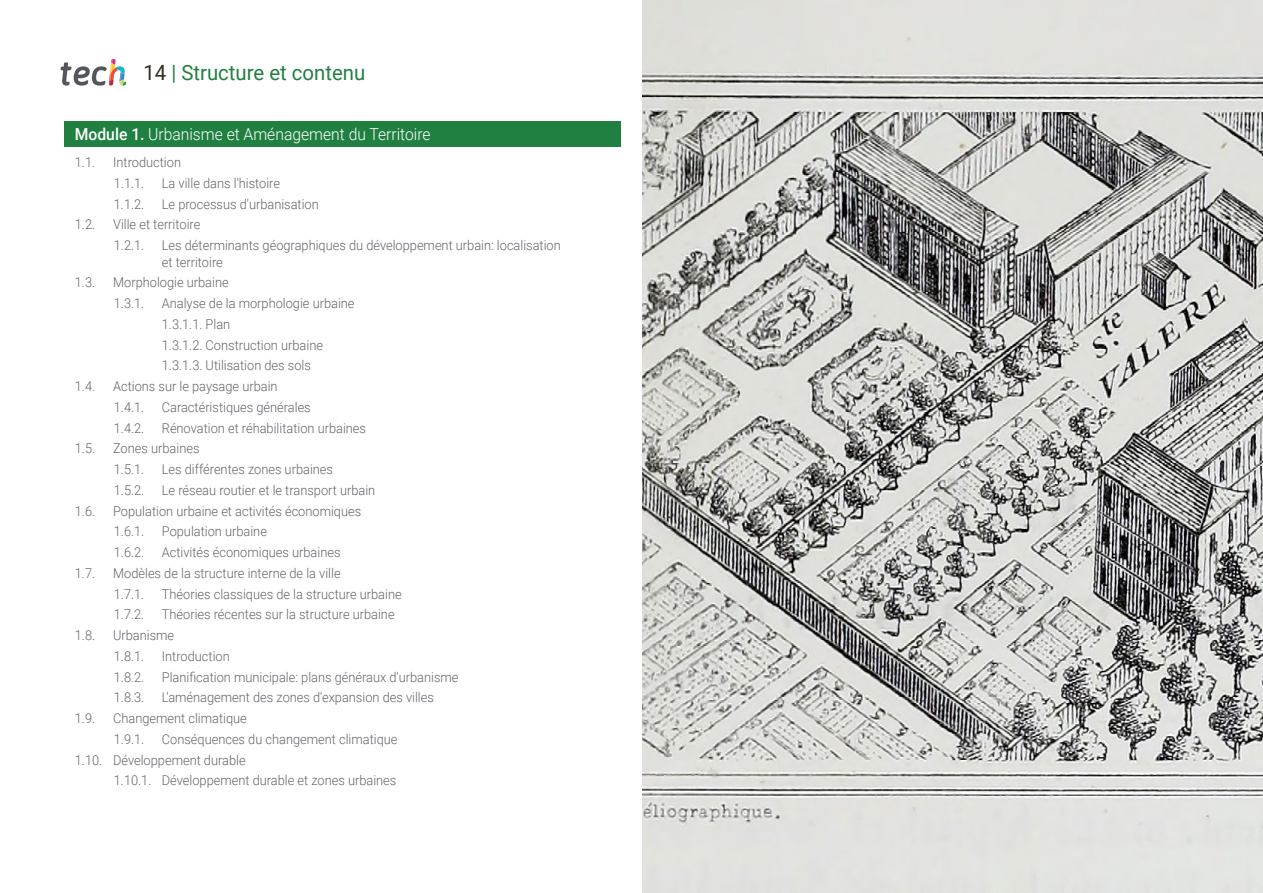
<style>
.page{position:relative;width:1263px;height:893px;background:#fff}
.page>*{position:absolute;margin:0;border:0;box-sizing:border-box;transform-origin:0 0}
.t1{font:21px "Roboto";color:#208041}
.t2{font:300 16.5px "Roboto";color:#fff;scale:.95 1}
.t3{font:300 13.5px/20.7px "Roboto";color:#61646a;scale:.95 1}
.s1{color:#312e20}
.s2{font-weight:500}
</style>
<div class="page">
<div style="left:64px;top:121px;width:557px;height:25px;background:#208041"></div>
<img style="left:642px;top:0;width:621px;height:893px">
<svg style="left:61px;top:59px;width:65px;height:27px"></svg>
<h1 class="t1" style="left:144px;top:57px;width:223px"><span class="s1">14</span> | Structure et contenu</h1>
<p class="t2" style="left:75px;top:123px;width:376px"><span class="s2">Module 1.</span> Urbanisme et Aménagement du Territoire</p>
<p class="t3" style="left:75px;top:151px;width:23px">1.1.</p>
<p class="t3" style="left:113px;top:151px;width:73px">Introduction<br>1.1.1.</p>
<p class="t3" style="left:162px;top:172px;width:126px">La ville dans l'histoire</p>
<p class="t3" style="left:114px;top:193px;width:34px">1.1.2.</p>
<p class="t3" style="left:162px;top:193px;width:167px">Le processus d'urbanisation</p>
<p class="t3" style="left:75px;top:214px;width:23px">1.2.</p>
<p class="t3" style="left:113px;top:214px;width:93px">Ville et territoire<br>1.2.1.</p>
<p class="t3" style="left:162px;top:237px;width:421px;line-height:16.5px">Les déterminants géographiques du développement urbain: localisation et territoire</p>
<p class="t3" style="left:75px;top:272px;width:23px">1.3.</p>
<p class="t3" style="left:113px;top:272px;width:123px">Morphologie urbaine<br>1.3.1.</p>
<p class="t3" style="left:162px;top:292px;width:204px">Analyse de la morphologie urbaine<br>1.3.1.1. Plan<br>1.3.1.2. Construction urbaine<br>1.3.1.3. Utilisation des sols</p>
<p class="t3" style="left:75px;top:375px;width:23px">1.4.</p>
<p class="t3" style="left:113px;top:375px;width:175px">Actions sur le paysage urbain<br>1.4.1.</p>
<p class="t3" style="left:162px;top:396px;width:158px">Caractéristiques générales</p>
<p class="t3" style="left:114px;top:417px;width:34px">1.4.2.</p>
<p class="t3" style="left:162px;top:417px;width:216px">Rénovation et réhabilitation urbaines</p>
<p class="t3" style="left:75px;top:438px;width:23px">1.5.</p>
<p class="t3" style="left:113px;top:438px;width:92px">Zones urbaines<br>1.5.1.</p>
<p class="t3" style="left:162px;top:458px;width:182px">Les différentes zones urbaines</p>
<p class="t3" style="left:114px;top:479px;width:34px">1.5.2.</p>
<p class="t3" style="left:162px;top:479px;width:226px">Le réseau routier et le transport urbain</p>
<p class="t3" style="left:75px;top:500px;width:23px">1.6.</p>
<p class="t3" style="left:113px;top:500px;width:263px">Population urbaine et activités économiques<br>1.6.1.</p>
<p class="t3" style="left:162px;top:521px;width:112px">Population urbaine</p>
<p class="t3" style="left:114px;top:541px;width:34px">1.6.2.</p>
<p class="t3" style="left:162px;top:541px;width:190px">Activités économiques urbaines</p>
<p class="t3" style="left:75px;top:562px;width:23px">1.7.</p>
<p class="t3" style="left:113px;top:562px;width:241px">Modèles de la structure interne de la ville<br>1.7.1.</p>
<p class="t3" style="left:162px;top:583px;width:254px">Théories classiques de la structure urbaine</p>
<p class="t3" style="left:114px;top:604px;width:34px">1.7.2.</p>
<p class="t3" style="left:162px;top:604px;width:247px">Théories récentes sur la structure urbaine</p>
<p class="t3" style="left:75px;top:624px;width:23px">1.8.</p>
<p class="t3" style="left:113px;top:624px;width:66px">Urbanisme<br>1.8.1.</p>
<p class="t3" style="left:162px;top:645px;width:73px">Introduction</p>
<p class="t3" style="left:114px;top:666px;width:34px">1.8.2.</p>
<p class="t3" style="left:162px;top:666px;width:314px">Planification municipale: plans généraux d'urbanisme</p>
<p class="t3" style="left:114px;top:687px;width:34px">1.8.3.</p>
<p class="t3" style="left:162px;top:687px;width:288px">L'aménagement des zones d'expansion des villes</p>
<p class="t3" style="left:75px;top:707px;width:23px">1.9.</p>
<p class="t3" style="left:113px;top:707px;width:142px">Changement climatique<br>1.9.1.</p>
<p class="t3" style="left:75px;top:728px;width:341px;text-indent:87px">Conséquences du changement climatique<br>1.10. Développement durable</p>
<p class="t3" style="left:114px;top:770px;width:299px">1.10.1. Développement durable et zones urbaines</p>
</div>
